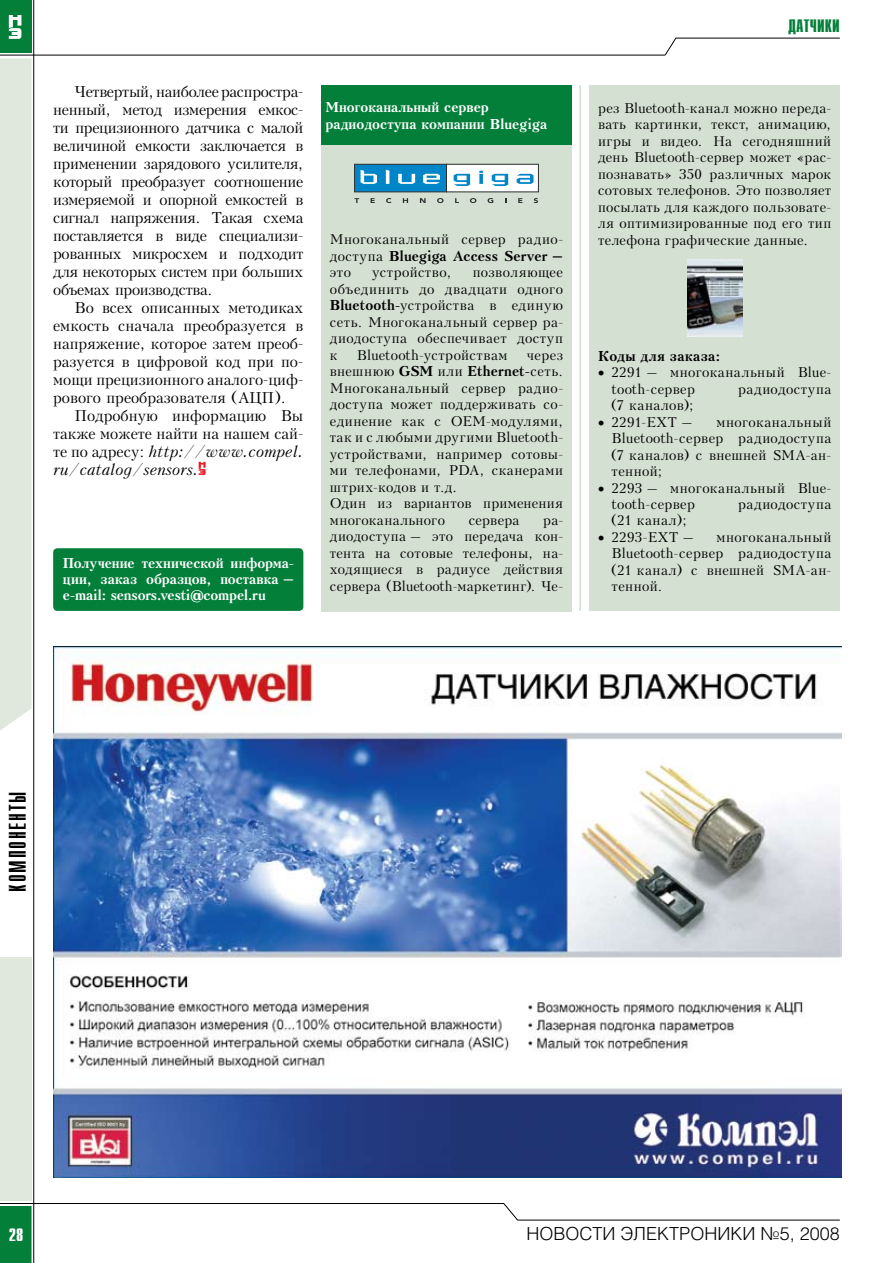
<style>
.page{position:relative;width:893px;height:1263px;background:#fff}
.page>*{position:absolute;margin:0;border:0;box-sizing:border-box;transform-origin:0 0}
.t1{font:24px "Compact C";letter-spacing:.075em;color:#000}
.t2{font:300 18px "Helios";color:#000}
.t3{font:700 18px "Compact C";color:#037f39}
.t4{font:700 18px "Compact C";color:#fff}
.t5{font:15px/18px "Kudryashev";color:#000;text-align:justify}
.t6{font:13.5px/16.5px "Kudryashev";letter-spacing:.03em;color:#000;text-align:justify}
.t7{font:700 13.5px/16.2px "Kudryashev";color:#fff;text-align:justify}
.t8{font:700 13.5px "Kudryashev";letter-spacing:.03em;color:#000}
.s1{font-style:italic}
.s2{font-weight:700}
</style>
<div class="page">
<div style="left:0;top:1206px;width:32px;height:57px;background:#037f39"></div>
<div style="left:0;top:58px;width:32px;height:672px;background:#e0e8de"></div>
<hr style="left:0;top:55px;width:665px;height:1px;background:#000">
<div style="left:0;top:0;width:32px;height:53px;background:#037f39"></div>
<svg style="left:9px;top:15px;width:12px;height:24px"></svg>
<hr style="left:33px;top:0;width:1px;height:1263px;background:#000">
<div style="left:0;top:957px;width:32px;height:244px;background:#e0e8de"></div>
<svg style="left:664px;top:37px;width:13px;height:19px"></svg>
<hr style="left:675px;top:38px;width:165px;height:1px;background:#000">
<hr style="left:517px;top:1220px;width:323px;height:1px;background:#000">
<svg style="left:503px;top:1203px;width:16px;height:18px"></svg>
<hr style="left:0;top:1203px;width:504px;height:1px;background:#000">
<div style="left:53px;top:548px;width:250px;height:63px;background:#037f39;border-radius:4px"></div>
<svg style="left:199px;top:462px;width:7px;height:13px"></svg>
<hr style="left:579px;top:85px;width:2px;height:526px;background:#d4e0d2">
<div style="left:590px;top:85px;width:250px;height:526px;background:#d4e0d2"></div>
<div style="left:321px;top:85px;width:251px;height:143px;background:#d4e0d2"></div>
<div style="left:321px;top:85px;width:251px;height:60px;background:#037f39"></div>
<div style="left:446px;top:164px;width:93px;height:28px;background:#fff;border:1px solid #2d2e2f"></div>
<div style="left:354px;top:164px;width:93px;height:28px;background:#0086c8;border:1px solid #2d2e2f"></div>
<svg style="left:361px;top:170px;width:16px;height:14px"></svg>
<svg style="left:386px;top:170px;width:3px;height:14px"></svg>
<svg style="left:398px;top:174px;width:17px;height:10px"></svg>
<svg style="left:423px;top:174px;width:17px;height:10px"></svg>
<svg style="left:454px;top:174px;width:16px;height:12px"></svg>
<svg style="left:479px;top:174px;width:4px;height:10px"></svg>
<svg style="left:492px;top:174px;width:16px;height:12px"></svg>
<svg style="left:517px;top:174px;width:16px;height:10px"></svg>
<svg style="left:354px;top:198px;width:5px;height:5px"></svg>
<svg style="left:371px;top:198px;width:4px;height:5px"></svg>
<svg style="left:386px;top:198px;width:6px;height:5px"></svg>
<svg style="left:403px;top:198px;width:5px;height:5px"></svg>
<svg style="left:420px;top:198px;width:6px;height:5px"></svg>
<svg style="left:437px;top:198px;width:7px;height:5px"></svg>
<svg style="left:455px;top:198px;width:4px;height:5px"></svg>
<svg style="left:470px;top:198px;width:6px;height:5px"></svg>
<svg style="left:488px;top:198px;width:5px;height:5px"></svg>
<svg style="left:518px;top:198px;width:4px;height:5px"></svg>
<svg style="left:534px;top:198px;width:4px;height:5px"></svg>
<div style="left:321px;top:225px;width:251px;height:386px;background:#d4e0d2"></div>
<img style="left:687px;top:259px;width:55px;height:78px">
<img style="left:53px;top:646px;width:789px;height:532px">
<p class="t5" style="left:53px;top:83px;width:252px;text-indent:21px">Четвертый, наиболее распростра&shy;ненный, метод измерения емкос&shy;ти прецизионного датчика с малой величиной емкости заключается в применении зарядового усилителя, который преобразует соотношение измеряемой и опорной емкостей в сигнал напряжения. Такая схема поставляется в виде специализи&shy;рованных микросхем и подходит для некоторых систем при больших объемах производства.</p>
<p class="t5" style="left:53px;top:299px;width:252px;text-indent:21px">Во всех описанных методиках емкость сначала преобразуется в напряжение, которое затем преоб&shy;разуется в цифровой код при по&shy;мощи прецизионного аналого-циф&shy;рового преобразователя (АЦП).</p>
<p class="t5" style="left:53px;top:407px;width:252px;text-indent:21px">Подробную информацию Вы также можете найти на нашем сай&shy;те по адресу: <span class="s1">http://www.compel. ru/catalog/sensors.</span></p>
<p class="t7" style="left:63px;top:555px;width:232px">Получение технической информа&shy;ции, заказ образцов, поставка – e-mail: sensors.vesti@compel.ru</p>
<p class="t7" style="left:326px;top:99px;width:223px">Многоканальный сервер радиодоступа компании Bluegiga</p>
<p class="t6" style="left:330px;top:232px;width:235px">Многоканальный сервер радио&shy;доступа <span class="s2">Bluegiga Access Server – </span>это</p>
<p class="t6" style="left:372px;top:265px;width:81px">устройство,</p>
<p class="t6" style="left:330px;top:265px;width:235px;text-indent:143px">позволяющее объединить до двадцати одного <span class="s2">Bluetooth-</span>устройства в единую сеть. Многоканальный сервер ра&shy;диодоступа обеспечивает доступ к</p>
<p class="t6" style="left:357px;top:347px;width:152px">Bluetooth-устройствам</p>
<p class="t6" style="left:330px;top:347px;width:235px;text-align:left;text-indent:197px">через внешнюю <span class="s2">GSM</span> или <span class="s2">Ethernet-</span>сеть.<br>Многоканальный сервер радио&shy;доступа может поддерживать со&shy;единение как с OEM-модулями, так и с любыми другими Bluetooth&shy;устройствами, например сотовы&shy;ми телефонами, PDA, сканерами штрих-кодов и т.д.<br>Один из вариантов применения многоканального</p>
<p class="t6" style="left:330px;top:512px;width:235px;text-indent:213px">ра&shy;диодоступа – это передача кон&shy;тента на сотовые телефоны, на&shy;ходящиеся в радиусе действия сервера (Bluetooth-маркетинг). Че-</p>
<p class="t6" style="left:469px;top:512px;width:52px">сервера</p>
<h2 class="t3" style="left:788px;top:17px;width:53px">ДАТЧИКИ</h2>
<p class="t6" style="left:598px;top:100px;width:235px">рез Bluetooth-канал можно переда&shy;вать картинки, текст, анимацию, игры и видео. На сегодняшний день Bluetooth-сервер может «рас&shy;познавать» 350 различных марок сотовых телефонов. Это позволяет посылать для каждого пользовате&shy;ля оптимизированные под его тип телефона графические данные.</p>
<p class="t8" style="left:598px;top:347px;width:124px">Коды для заказа:</p>
<p class="t6" style="left:612px;top:364px;width:220px;text-indent:-14px">• 2291 – многоканальный Blue&shy;tooth-сервер</p>
<p class="t6" style="left:738px;top:381px;width:95px">радиодоступа</p>
<p class="t6" style="left:612px;top:397px;width:84px">(7 каналов);</p>
<p class="t6" style="left:598px;top:414px;width:96px">• 2291-EXT –</p>
<p class="t6" style="left:612px;top:414px;width:221px;text-indent:105px">многоканальный Bluetooth-сервер радиодоступа (7 каналов) с внешней SMA-ан&shy;тенной;</p>
<p class="t6" style="left:612px;top:480px;width:220px;text-indent:-14px">• 2293 – многоканальный Blue&shy;tooth-сервер</p>
<p class="t6" style="left:738px;top:496px;width:95px">радиодоступа</p>
<p class="t6" style="left:612px;top:513px;width:77px">(21 канал);</p>
<p class="t6" style="left:598px;top:529px;width:97px">• 2293-EXT –</p>
<p class="t6" style="left:612px;top:529px;width:221px;text-indent:105px">многоканальный Bluetooth-сервер радиодоступа (21 канал) с внешней SMA-ан&shy;тенной.</p>
<h1 class="t1" style="left:6px;top:892px;width:102px;rotate:-90deg">КОМПОНЕНТЫ</h1>
<h2 class="t4" style="left:9px;top:1226px;width:16px">28</h2>
<h2 class="t2" style="left:526px;top:1222px;width:315px">НОВОСТИ ЭЛЕКТРОНИКИ №5, 2008</h2>
</div>
